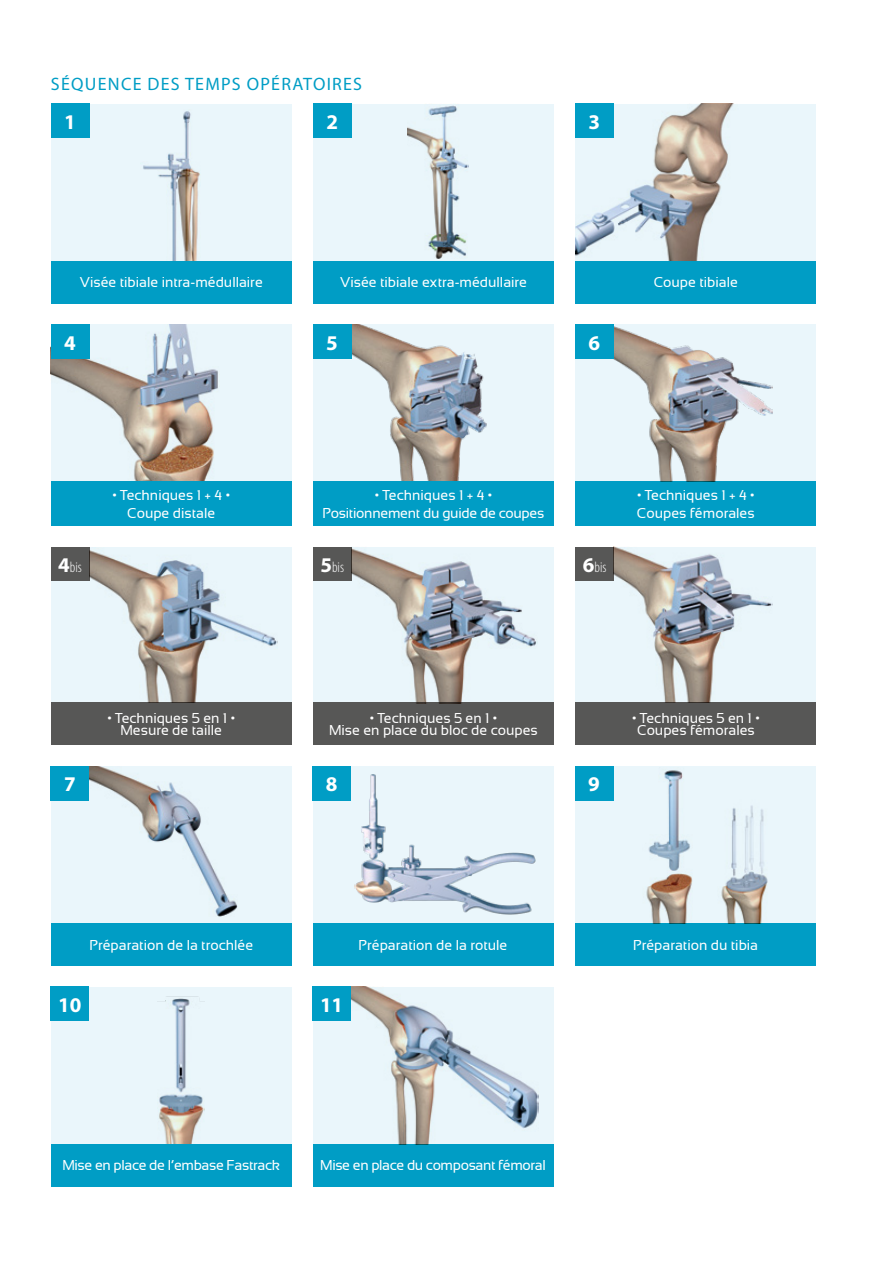
<style>
.page{position:relative;width:893px;height:1263px;background:#fff}
.page>*{position:absolute;margin:0;border:0;box-sizing:border-box;transform-origin:0 0}
.t1{font:700 21px "Myriad Pro";color:#fff}
.t2{font:18px "Myriad Pro";letter-spacing:.07em;color:#009dc5}
.t3{font:300 condensed 15px "Myriad Pro";color:#fff}
.t4{font:14.25px/12.9px "Sansation";color:#fff;text-align:center}
.t5{font:14.25px "Sansation";letter-spacing:-.025em;color:#fff}
.t6{font:14.25px/18px "Sansation";letter-spacing:-.02em;color:#fff;text-align:center}
.s1{font-weight:700;font-stretch:normal;font-size:21px}
</style>
<div class="page">
<div style="left:51px;top:104px;width:241px;height:157px;background:#eaf6fb"></div>
<img style="left:141px;top:109px;width:62px;height:152px">
<div style="left:51px;top:104px;width:38px;height:34px;background:#009dc5"></div>
<div style="left:51px;top:261px;width:241px;height:42px;background:#009dc5"></div>
<div style="left:313px;top:104px;width:241px;height:157px;background:#eaf6fb"></div>
<img style="left:408px;top:104px;width:61px;height:156px">
<div style="left:313px;top:104px;width:38px;height:34px;background:#009dc5"></div>
<div style="left:313px;top:261px;width:241px;height:42px;background:#009dc5"></div>
<div style="left:770px;top:104px;width:46px;height:157px;background:#eaf6fb"></div>
<img style="left:575px;top:104px;width:195px;height:157px">
<div style="left:575px;top:104px;width:38px;height:34px;background:#009dc5"></div>
<div style="left:575px;top:261px;width:241px;height:42px;background:#009dc5"></div>
<div style="left:220px;top:325px;width:72px;height:157px;background:#eaf6fb"></div>
<img style="left:51px;top:325px;width:169px;height:157px">
<div style="left:51px;top:482px;width:241px;height:44px;background:#009dc5"></div>
<div style="left:51px;top:325px;width:38px;height:34px;background:#009dc5"></div>
<div style="left:575px;top:325px;width:241px;height:157px;background:#eaf6fb"></div>
<div style="left:575px;top:482px;width:241px;height:44px;background:#009dc5"></div>
<img style="left:593px;top:325px;width:179px;height:157px">
<div style="left:575px;top:325px;width:38px;height:34px;background:#009dc5"></div>
<div style="left:313px;top:325px;width:241px;height:157px;background:#eaf6fb"></div>
<img style="left:332px;top:325px;width:158px;height:157px">
<div style="left:313px;top:325px;width:38px;height:34px;background:#009dc5"></div>
<div style="left:313px;top:482px;width:241px;height:44px;background:#009dc5"></div>
<div style="left:51px;top:987px;width:241px;height:157px;background:#eaf6fb"></div>
<div style="left:51px;top:1144px;width:241px;height:42px;background:#009dc5"></div>
<div style="left:51px;top:987px;width:38px;height:34px;background:#009dc5"></div>
<div style="left:313px;top:987px;width:240px;height:157px;background:#eaf6fb"></div>
<div style="left:313px;top:1144px;width:240px;height:42px;background:#009dc5"></div>
<img style="left:351px;top:987px;width:187px;height:157px">
<div style="left:313px;top:987px;width:38px;height:34px;background:#009dc5"></div>
<div style="left:575px;top:766px;width:241px;height:157px;background:#eaf6fb"></div>
<div style="left:575px;top:923px;width:241px;height:43px;background:#009dc5"></div>
<div style="left:575px;top:766px;width:38px;height:34px;background:#009dc5"></div>
<div style="left:51px;top:766px;width:241px;height:157px;background:#eaf6fb"></div>
<div style="left:51px;top:923px;width:241px;height:43px;background:#009dc5"></div>
<div style="left:51px;top:766px;width:38px;height:34px;background:#009dc5"></div>
<div style="left:313px;top:766px;width:240px;height:157px;background:#eaf6fb"></div>
<div style="left:313px;top:923px;width:240px;height:43px;background:#009dc5"></div>
<div style="left:313px;top:766px;width:38px;height:34px;background:#009dc5"></div>
<div style="left:313px;top:547px;width:241px;height:156px;background:#eaf6fb"></div>
<div style="left:313px;top:703px;width:241px;height:42px;background:#575756"></div>
<div style="left:313px;top:547px;width:38px;height:34px;background:#575756"></div>
<div style="left:575px;top:547px;width:241px;height:156px;background:#eaf6fb"></div>
<div style="left:575px;top:547px;width:39px;height:34px;background:#575756"></div>
<div style="left:575px;top:703px;width:241px;height:42px;background:#575756"></div>
<div style="left:51px;top:547px;width:241px;height:156px;background:#eaf6fb"></div>
<div style="left:51px;top:703px;width:241px;height:42px;background:#575756"></div>
<div style="left:51px;top:547px;width:38px;height:34px;background:#575756"></div>
<img style="left:614px;top:546px;width:158px;height:157px">
<img style="left:351px;top:547px;width:187px;height:156px">
<img style="left:89px;top:548px;width:188px;height:155px">
<img style="left:89px;top:766px;width:148px;height:150px">
<img style="left:355px;top:774px;width:182px;height:143px">
<img style="left:718px;top:776px;width:51px;height:147px">
<img style="left:643px;top:767px;width:51px;height:156px">
<img style="left:157px;top:987px;width:47px;height:156px">
<p class="t2" style="left:51px;top:73px;width:313px">SÉQUENCE DES TEMPS OPÉRATOIRES</p>
<h1 class="t1" style="left:64px;top:108px;width:13px">1</h1>
<h1 class="t1" style="left:327px;top:108px;width:13px">2</h1>
<h1 class="t1" style="left:588px;top:108px;width:13px">3</h1>
<p class="t4" style="left:80px;top:276px;width:185px">Visée tibiale intra-médullaire</p>
<p class="t4" style="left:340px;top:276px;width:188px">Visée tibiale extra-médullaire</p>
<p class="t4" style="left:654px;top:276px;width:86px">Coupe tibiale</p>
<h1 class="t1" style="left:64px;top:329px;width:13px">4</h1>
<h1 class="t1" style="left:326px;top:329px;width:13px">5</h1>
<h1 class="t1" style="left:588px;top:329px;width:13px">6</h1>
<p class="t4" style="left:112px;top:486px;width:119px;line-height:18px">• Techniques 1 + 4 •<br>Coupe distale</p>
<p class="t6" style="left:322px;top:486px;width:223px">• Techniques 1 + 4 •<br>Positionnement du guide de coupes</p>
<p class="t4" style="left:637px;top:486px;width:119px;line-height:18px;text-align:left">• Techniques 1 + 4 •<br>Coupes fémorales</p>
<p class="t3" style="left:58px;top:558px;width:25px"><span class="s1">4</span>bis</p>
<p class="t3" style="left:320px;top:558px;width:25px"><span class="s1">5</span>bis</p>
<p class="t3" style="left:583px;top:558px;width:25px"><span class="s1">6</span>bis</p>
<p class="t4" style="left:107px;top:711px;width:129px">• Techniques 5 en 1 •<br>Mesure de taille</p>
<p class="t4" style="left:329px;top:711px;width:210px">• Techniques 5 en 1 •<br>Mise en place du bloc de coupes</p>
<p class="t4" style="left:632px;top:711px;width:129px">• Techniques 5 en 1 •<br>Coupes fémorales</p>
<h1 class="t1" style="left:64px;top:770px;width:13px">7</h1>
<h1 class="t1" style="left:326px;top:770px;width:13px">8</h1>
<h1 class="t1" style="left:588px;top:770px;width:13px">9</h1>
<p class="t4" style="left:89px;top:938px;width:165px">Préparation de la trochlée</p>
<h1 class="t1" style="left:58px;top:991px;width:25px">10</h1>
<h1 class="t1" style="left:320px;top:991px;width:25px">11</h1>
<p class="t4" style="left:359px;top:938px;width:150px">Préparation de la rotule</p>
<p class="t4" style="left:633px;top:938px;width:127px">Préparation du tibia</p>
<p class="t5" style="left:63px;top:1157px;width:219px">Mise en place de l’embase Fastrack</p>
<p class="t5" style="left:320px;top:1157px;width:227px">Mise en place du composant fémoral</p>
</div>
